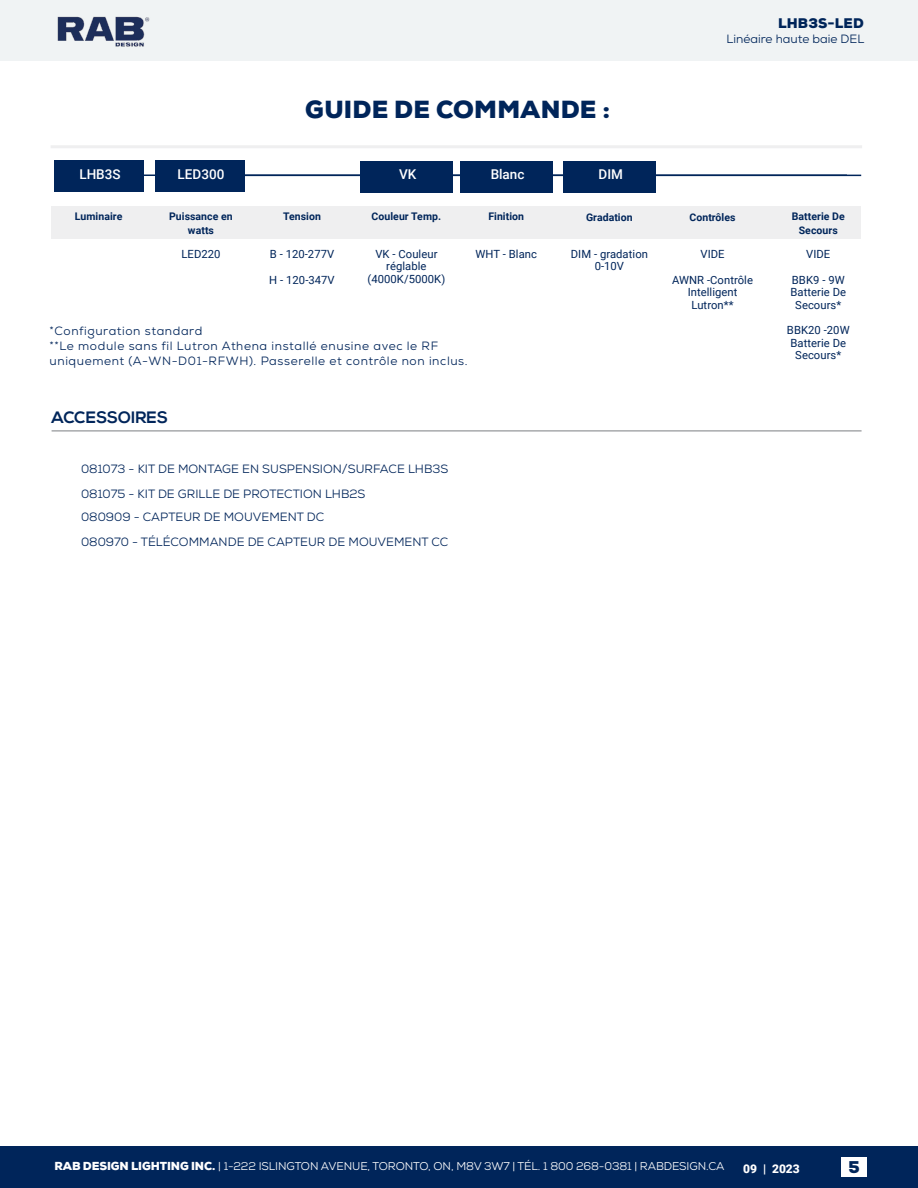
<style>
.page{position:relative;width:918px;height:1188px;background:#fff}
.page>*{position:absolute;margin:0;border:0;box-sizing:border-box;transform-origin:0 0}
.t1{font:900 24px "Nexa";letter-spacing:.01em;color:#00255a}
.t2{font:700 16.5px "Nexa";color:#00255a}
.t3{font:900 16.5px "Nexa";color:#00255a}
.t4{font:500 13.5px "Roboto";color:#fff}
.t5{font:900 13.5px "Nexa";letter-spacing:.015em;color:#00255a}
.t6{font:12px/24.9px "Nexa";color:#00255a}
.t7{font:12px/15px "Nexa";letter-spacing:.05em;color:#00255a}
.t8{font:900 12px "Roboto";color:#fff}
.t9{font:11.25px/12.3px "Roboto";letter-spacing:.005em;color:#00255a;text-align:center}
.t10{font:11.25px "Nexa";letter-spacing:-.01em;color:#fff}
.t11{font:700 10.5px/13.5px "Roboto";letter-spacing:.005em;color:#00255a;text-align:center}
.s1{font-weight:900}
</style>
<div class="page">
<div style="left:0;top:1147px;width:918px;height:41px;background:#00255a"></div>
<div style="left:0;top:0;width:918px;height:60px;background:#f0f3f4"></div>
<img style="left:57px;top:17px;width:93px;height:30px">
<div style="left:841px;top:1158px;width:26px;height:19px;background:#fff"></div>
<div style="left:51px;top:145px;width:811px;height:3px;border:2px solid #efeff0"></div>
<hr style="left:52px;top:430px;width:810px;height:2px;background:#a7a9ac">
<hr style="left:57px;top:175px;width:790px;height:1px;background:#00255a">
<hr style="left:170px;top:175px;width:691px;height:1px;background:#00255a">
<div style="left:563px;top:161px;width:93px;height:31px;background:#00255a"></div>
<div style="left:360px;top:161px;width:93px;height:31px;background:#00255a"></div>
<div style="left:460px;top:161px;width:92px;height:31px;background:#00255a"></div>
<div style="left:54px;top:160px;width:89px;height:32px;background:#00255a"></div>
<div style="left:155px;top:160px;width:89px;height:32px;background:#00255a"></div>
<div style="left:51px;top:207px;width:810px;height:32px;background:#efeff0"></div>
<h1 class="t1" style="left:305px;top:94px;width:306px">GUIDE DE COMMANDE :</h1>
<p class="t5" style="left:778px;top:14px;width:87px">LHB3S-LED</p>
<p class="t6" style="left:727px;top:26px;width:139px">Linéaire haute baie DEL</p>
<p class="t4" style="left:79px;top:164px;width:43px">LHB3S</p>
<p class="t4" style="left:178px;top:164px;width:48px">LED300</p>
<p class="t4" style="left:399px;top:165px;width:19px">VK</p>
<p class="t4" style="left:491px;top:165px;width:35px">Blanc</p>
<p class="t4" style="left:599px;top:165px;width:26px">DIM</p>
<p class="t11" style="left:75px;top:210px;width:49px">Luminaire</p>
<p class="t11" style="left:169px;top:209px;width:65px">Puissance en watts</p>
<p class="t9" style="left:181px;top:247px;width:41px">LED220</p>
<p class="t11" style="left:586px;top:210px;width:48px">Gradation</p>
<p class="t11" style="left:690px;top:210px;width:48px">Contrôles</p>
<p class="t11" style="left:792px;top:209px;width:55px">Batterie De<br>Secours</p>
<p class="t9" style="left:571px;top:248px;width:79px">DIM - gradation<br>0-10V</p>
<p class="t9" style="left:700px;top:248px;width:26px">VIDE</p>
<p class="t9" style="left:672px;top:273px;width:82px">AWNR -Contrôle<br>Intelligent<br>Lutron**</p>
<p class="t11" style="left:372px;top:210px;width:71px">Couleur Temp.</p>
<p class="t9" style="left:368px;top:247px;width:79px">VK - Couleur réglable (4000K/5000K)</p>
<p class="t11" style="left:283px;top:210px;width:39px">Tension</p>
<p class="t9" style="left:270px;top:247px;width:66px">B - 120-277V</p>
<p class="t9" style="left:269px;top:273px;width:67px">H - 120-347V</p>
<p class="t11" style="left:488px;top:210px;width:37px">Finition</p>
<p class="t9" style="left:475px;top:247px;width:63px">WHT - Blanc</p>
<p class="t9" style="left:806px;top:248px;width:26px">VIDE</p>
<p class="t9" style="left:790px;top:273px;width:57px">BBK9 - 9W<br>Batterie De<br>Secours*</p>
<p class="t9" style="left:787px;top:324px;width:64px">BBK20 -20W<br>Batterie De<br>Secours*</p>
<p class="t7" style="left:50px;top:324px;width:420px">*Configuration standard<br>**Le module sans fil Lutron Athena installé enusine avec le RF uniquement (A-WN-D01-RFWH). Passerelle et contrôle non inclus.</p>
<h2 class="t2" style="left:52px;top:408px;width:118px">ACCESSOIRES</h2>
<p class="t6" style="left:81px;top:457px;width:369px">081073 - KIT DE MONTAGE EN SUSPENSION/SURFACE LHB3S<br>081075 - KIT DE GRILLE DE PROTECTION LHB2S</p>
<p class="t6" style="left:81px;top:505px;width:369px">080909 - CAPTEUR DE MOUVEMENT DC<br>080970 - TÉLÉCOMMANDE DE CAPTEUR DE MOUVEMENT CC</p>
<p class="t10" style="left:54px;top:1159px;width:672px"><span class="s1">RAB DESIGN LIGHTING INC.</span> | 1-222 ISLINGTON AVENUE, TORONTO, ON, M8V 3W7 | TÉL. 1 800 268-0381 | RABDESIGN.CA</p>
<p class="t8" style="left:743px;top:1161px;width:58px">09 | 2023</p>
<h2 class="t3" style="left:848px;top:1156px;width:13px">5</h2>
</div>
